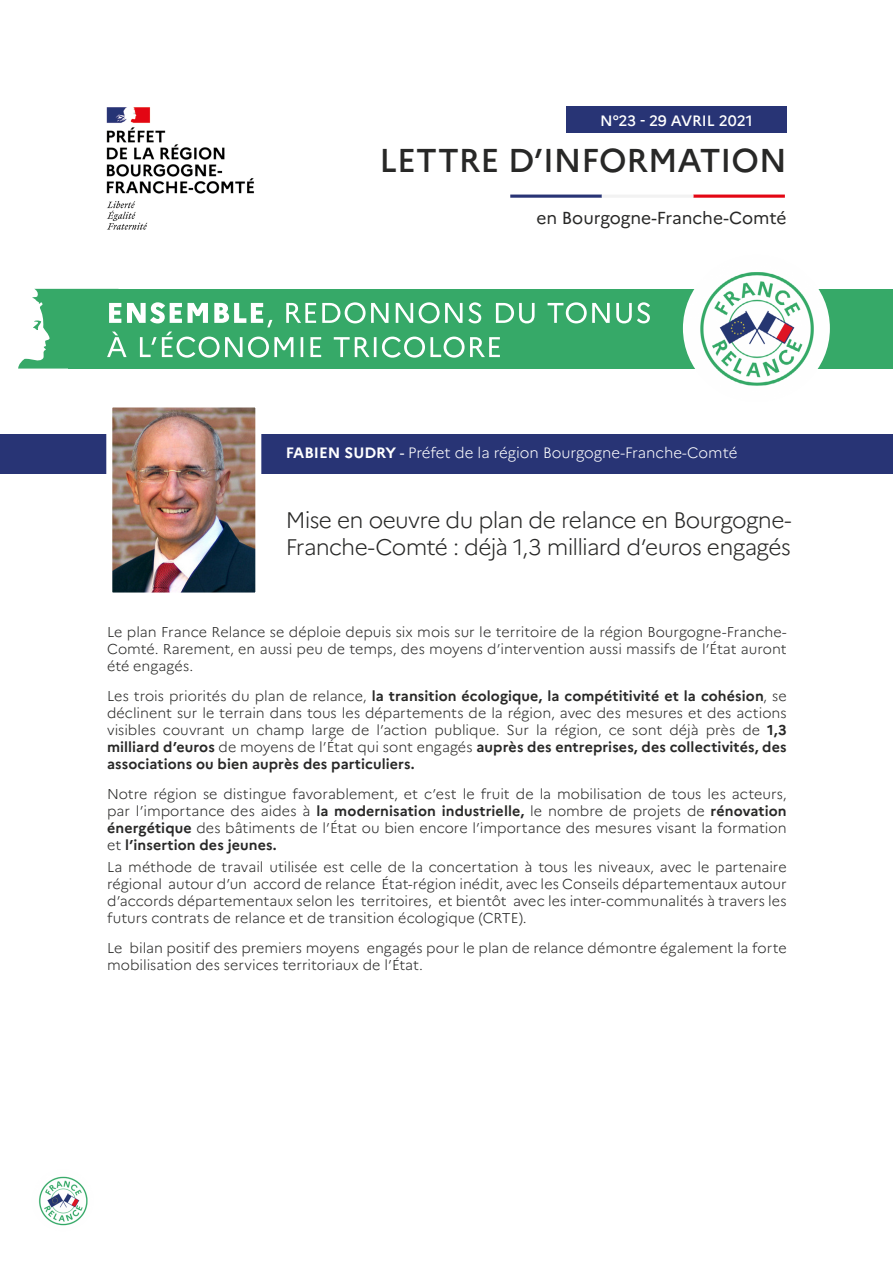
<style>
.page{position:relative;width:893px;height:1263px;background:#fff}
.page>*{position:absolute;margin:0;border:0;box-sizing:border-box;transform-origin:0 0}
.t1{font:500 33px "Marianne";color:#282827}
.t2{font:300 22.5px/27px "Marianne";letter-spacing:-.035em;color:#282827}
.t3{font:17.4px "Marianne";color:#282827}
.t4{font:300 15px "Marianne";color:#fff}
.t5{font:500 15px "Marianne";letter-spacing:-.005em;color:#fff}
.t6{font:300 14.25px/17.1px "Marianne";color:#282827;text-align:justify}
.s1{font-weight:700}
.s2{font-weight:400}
</style>
<div class="page">
<div style="left:68px;top:289px;width:825px;height:80px;background:#36a968"></div>
<hr style="left:510px;top:195px;width:92px;height:3px;background:#283475">
<hr style="left:693px;top:195px;width:92px;height:3px;background:#e30613">
<hr style="left:602px;top:195px;width:91px;height:3px;background:#f2f2f2">
<img style="left:107px;top:107px;width:147px;height:123px">
<div style="left:566px;top:106px;width:221px;height:27px;background:#283475"></div>
<img style="left:683px;top:255px;width:147px;height:147px;border-radius:73px">
<div style="left:0;top:434px;width:893px;height:40px;background:#283475"></div>
<img style="left:113px;top:408px;width:141px;height:183px">
<div style="left:106px;top:401px;width:155px;height:197px;border:6px solid #fff"></div>
<img style="left:32px;top:1169px;width:62px;height:62px;border-radius:31px">
<svg style="left:18px;top:289px;width:632px;height:80px"></svg>
<p class="t5" style="left:600px;top:111px;width:154px">N°23 - 29 AVRIL 2021</p>
<h1 class="t1" style="left:379px;top:140px;width:409px">LETTRE D’INFORMATION</h1>
<p class="t3" style="left:536px;top:207px;width:252px">en Bourgogne-Franche-Comté</p>
<p class="t4" style="left:286px;top:444px;width:453px"><span class="s1">FABIEN SUDRY</span> <span class="s2">-</span> Préfet de la région Bourgogne-Franche-Comté</p>
<h2 class="t2" style="left:286px;top:506px;width:507px">Mise en oeuvre du plan de relance en Bourgogne-<br>Franche-Comté : déjà 1,3 milliard d’euros engagés</h2>
<p class="t6" style="left:107px;top:623px;width:681px">Le plan France Relance se déploie depuis six mois sur le territoire de la région Bourgogne-Franche-Comté. Rarement, en aussi peu de temps, des moyens d’intervention aussi massifs de l’État auront été engagés.</p>
<p class="t6" style="left:107px;top:687px;width:681px">Les trois priorités du plan de relance, <span class="s1">la transition écologique, la compétitivité et la cohésion</span>, se déclinent sur le terrain dans tous les départements de la région, avec des mesures et des actions visibles couvrant un champ large de l’action publique. Sur la région, ce sont déjà près de <span class="s1">1,3 milliard d’euros</span> de moyens de l’État qui sont engagés <span class="s1">auprès des entreprises, des collectivités, des associations ou bien auprès des particuliers.</span></p>
<p class="t6" style="left:107px;top:785px;width:681px">Notre région se distingue favorablement, et c’est le fruit de la mobilisation de tous les acteurs, par l’importance des aides à <span class="s1">la modernisation industrielle,</span> le nombre de projets de <span class="s1">rénovation énergétique</span> des bâtiments de l’État ou bien encore l’importance des mesures visant la formation et <span class="s1">l’insertion des jeunes.</span></p>
<p class="t6" style="left:107px;top:858px;width:681px">La méthode de travail utilisée est celle de la concertation à tous les niveaux, avec le partenaire régional autour d’un accord de relance État-région inédit, avec les Conseils départementaux autour d’accords départementaux selon les territoires, et bientôt avec les inter-communalités à travers les futurs contrats de relance et de transition écologique (CRTE).</p>
<p class="t6" style="left:107px;top:939px;width:681px">Le bilan positif des premiers moyens engagés pour le plan de relance démontre également la forte mobilisation des services territoriaux de l’État.</p>
</div>
